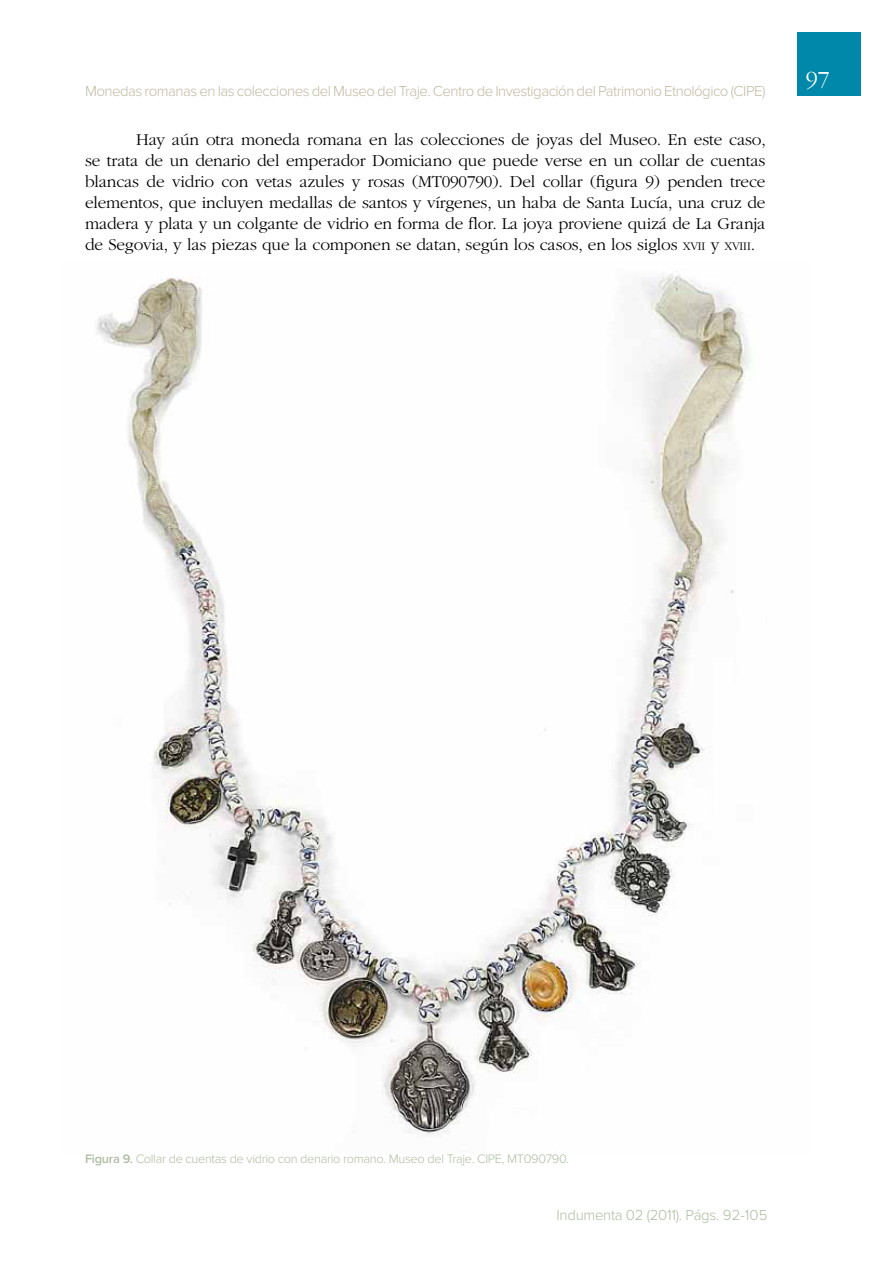
<style>
.page{position:relative;width:893px;height:1263px;background:#fff}
.page>*{position:absolute;margin:0;border:0;box-sizing:border-box;transform-origin:0 0}
.t1{font:300 24px "ITC Garamond Std";color:#fff}
.t2{font:300 17.25px/21px "ITC Garamond Std";letter-spacing:-.01em;color:#000;text-align:justify}
.t3{font:300 15px "Proxima Nova";letter-spacing:-.035em;color:#c1baa4}
.t4{font:300 15px "Proxima Nova";letter-spacing:-.02em;color:#afbda2}
.t5{font:300 12.75px "Proxima Nova";letter-spacing:-.025em;color:#afbda2}
.s1{font-size:12.15px}
.s2{font-weight:600}
</style>
<div class="page">
<div style="left:797px;top:32px;width:64px;height:64px;background:#0088ab"></div>
<img style="left:96px;top:271px;width:655px;height:864px">
<p class="t3" style="left:85px;top:84px;width:682px">Monedas romanas en las colecciones del Museo del Traje. Centro de Investigación del Patrimonio Etnológico (CIPE)</p>
<p class="t2" style="left:85px;top:129px;width:682px;text-indent:51px">Hay aún otra moneda romana en las colecciones de joyas del Museo. En este caso, se trata de un denario del emperador Domiciano que puede verse en un collar de cuentas blancas de vidrio con vetas azules y rosas (MT090790). Del collar (figura 9) penden trece elementos, que incluyen medallas de santos y vírgenes, un haba de Santa Lucía, una cruz de madera y plata y un colgante de vidrio en forma de flor. La joya proviene quizá de La Granja de Segovia, y las piezas que la componen se datan, según los casos, en los siglos <span class="s1">XVII</span> y <span class="s1">XVIII</span>.</p>
<h1 class="t1" style="left:806px;top:66px;width:25px">97</h1>
<p class="t5" style="left:85px;top:1153px;width:485px"><span class="s2">Figura 9.</span> Collar de cuentas de vidrio con denario romano. Museo del Traje. CIPE, MT090790.</p>
<p class="t4" style="left:557px;top:1208px;width:212px">Indumenta 02 (2011). Págs. 92-105</p>
</div>
